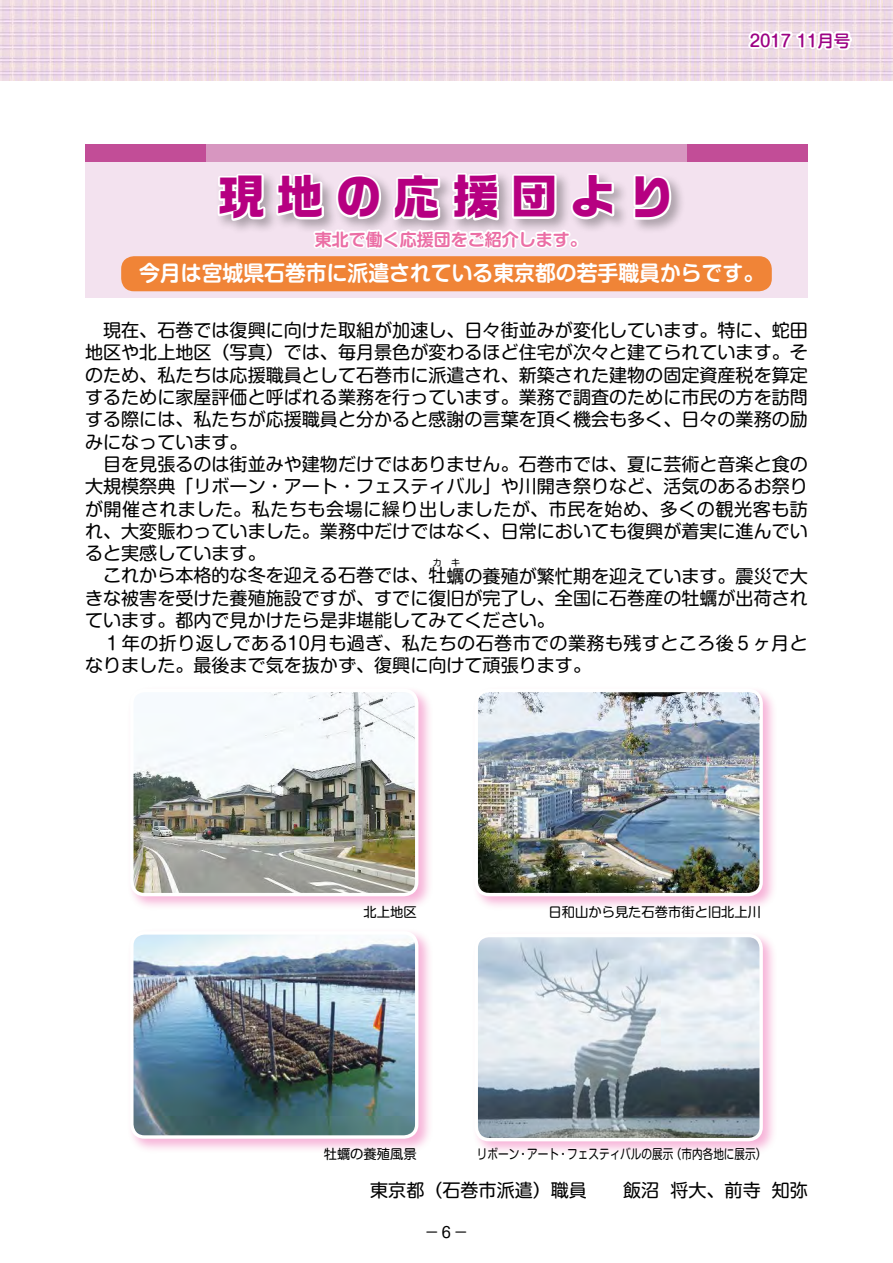
<style>
.page{position:relative;width:893px;height:1263px;background:#fff}
.page>*{position:absolute;margin:0;border:0;box-sizing:border-box;transform-origin:0 0}
.t1{font:700 46.8px "Ro G San Srf Std";letter-spacing:.25em;color:#b60081}
.t2{font:700 21.3px "Shin M Go Pro De";color:#fff}
.t3{font:18px/22.4px "Shin M Go Pro";color:#000}
.t4{font:700 16.95px "Shin M Go Pro De";color:#eb6ea5}
.t5{font:500 16.5px "Shin M Go Pro";color:#9c0183}
.t6{font:14.85px "Shin M Go Pro";color:#000}
.t7{font:13.35px "Shin M Go Pro";color:#000;scale:.8 1}
.t8{font:13.35px "Shin M Go Pro";color:#000}
.t9{font:9px "Shin M Go Pro";color:#000}
</style>
<div class="page">
<img style="left:0;top:0;width:893px;height:81px">
<svg style="left:745px;top:29px;width:109px;height:24px"></svg>
<div style="left:85px;top:145px;width:723px;height:153px;background:#f3e2ef"></div>
<div style="left:215px;top:170px;width:471px;height:66px;background:#000;opacity:.3"></div>
<svg style="left:216px;top:172px;width:52px;height:52px"></svg>
<svg style="left:631px;top:172px;width:42px;height:50px"></svg>
<svg style="left:274px;top:50px;width:342px;height:199px"></svg>
<div style="left:121px;top:256px;width:651px;height:35px;background:#f08437;border-radius:13px"></div>
<div style="left:206px;top:145px;width:481px;height:17px;background:#d796c0"></div>
<div style="left:85px;top:145px;width:121px;height:17px;background:#c24d97"></div>
<div style="left:687px;top:145px;width:121px;height:17px;background:#c24d97"></div>
<div style="left:472px;top:931px;width:306px;height:225px;background:#e4007f;opacity:.3"></div>
<img style="left:476px;top:935px;width:285px;height:205px">
<div style="left:475px;top:934px;width:288px;height:207px;border:3px solid #fff;border-radius:13px"></div>
<div style="left:127px;top:928px;width:306px;height:226px;background:#e4007f;opacity:.3"></div>
<img style="left:132px;top:933px;width:285px;height:204px">
<div style="left:130px;top:931px;width:288px;height:208px;border:3px solid #fff;border-radius:13px"></div>
<div style="left:127px;top:686px;width:306px;height:225px;background:#e4007f;opacity:.3"></div>
<img style="left:132px;top:690px;width:285px;height:205px">
<div style="left:130px;top:689px;width:288px;height:207px;border:3px solid #fff;border-radius:13px"></div>
<div style="left:472px;top:686px;width:306px;height:225px;background:#e4007f;opacity:.3"></div>
<img style="left:476px;top:690px;width:285px;height:205px">
<div style="left:475px;top:689px;width:288px;height:207px;border:3px solid #fff;border-radius:13px"></div>
<div style="left:425px;top:1230px;width:14px;height:4px;border:3px solid #fff"></div>
<div style="left:454px;top:1230px;width:14px;height:4px;border:3px solid #fff"></div>
<p class="t5" style="left:750px;top:27px;width:102px">2017 11月号</p>
<h1 class="t1" style="left:218px;top:164px;width:458px">現地の応援団より</h1>
<p class="t4" style="left:315px;top:225px;width:274px">東北で働く応援団をご紹介します。</p>
<p class="t2" style="left:139px;top:256px;width:627px">今月は宮城県石巻市に派遣されている東京都の若手職員からです。</p>
<p class="t3" style="left:85px;top:317px;width:724px">　現在、石巻では復興に向けた取組が加速し、日々街並みが変化しています。特に、蛇田地区や北上地区（写真）では、毎月景色が変わるほど住宅が次々と建てられています。そのため、私たちは応援職員として石巻市に派遣され、新築された建物の固定資産税を算定するために家屋評価と呼ばれる業務を行っています。業務で調査のために市民の方を訪問する際には、私たちが応援職員と分かると感謝の言葉を頂く機会も多く、日々の業務の励みになっています。<br>　目を見張るのは街並みや建物だけではありません。石巻市では、夏に芸術と音楽と食の大規模祭典「リボーン・アート・フェスティバル」や川開き祭りなど、活気のあるお祭りが開催されました。私たちも会場に繰り出しましたが、市民を始め、多くの観光客も訪れ、大変賑わっていました。業務中だけではなく、日常においても復興が着実に進んでいると実感しています。<br>　これから本格的な冬を迎える石巻では、牡蠣の養殖が繁忙期を迎えています。震災で大</p>
<p class="t9" style="left:433px;top:555px;width:11px">カ</p>
<p class="t9" style="left:451px;top:555px;width:11px">キ</p>
<p class="t3" style="left:85px;top:585px;width:724px">きな被害を受けた養殖施設ですが、すでに復旧が完了し、全国に石巻産の牡蠣が出荷されています。都内で見かけたら是非堪能してみてください。<br>　１年の折り返しである10月も過ぎ、私たちの石巻市での業務も残すところ後５ヶ月となりました。最後まで気を抜かず、復興に向けて頑張ります。</p>
<p class="t8" style="left:364px;top:901px;width:55px">北上地区</p>
<p class="t8" style="left:549px;top:901px;width:214px">日和山から見た石巻市街と旧北上川</p>
<p class="t8" style="left:324px;top:1143px;width:95px">牡蠣の養殖風景</p>
<p class="t7" style="left:477px;top:1143px;width:364px">リボーン・アート・フェスティバルの展示（市内各地に展示）</p>
<p class="t3" style="left:370px;top:1177px;width:439px">東京都（石巻市派遣）職員　　飯沼 将大、前寺 知弥</p>
<p class="t6" style="left:425px;top:1220px;width:45px">− 6 −</p>
</div>
